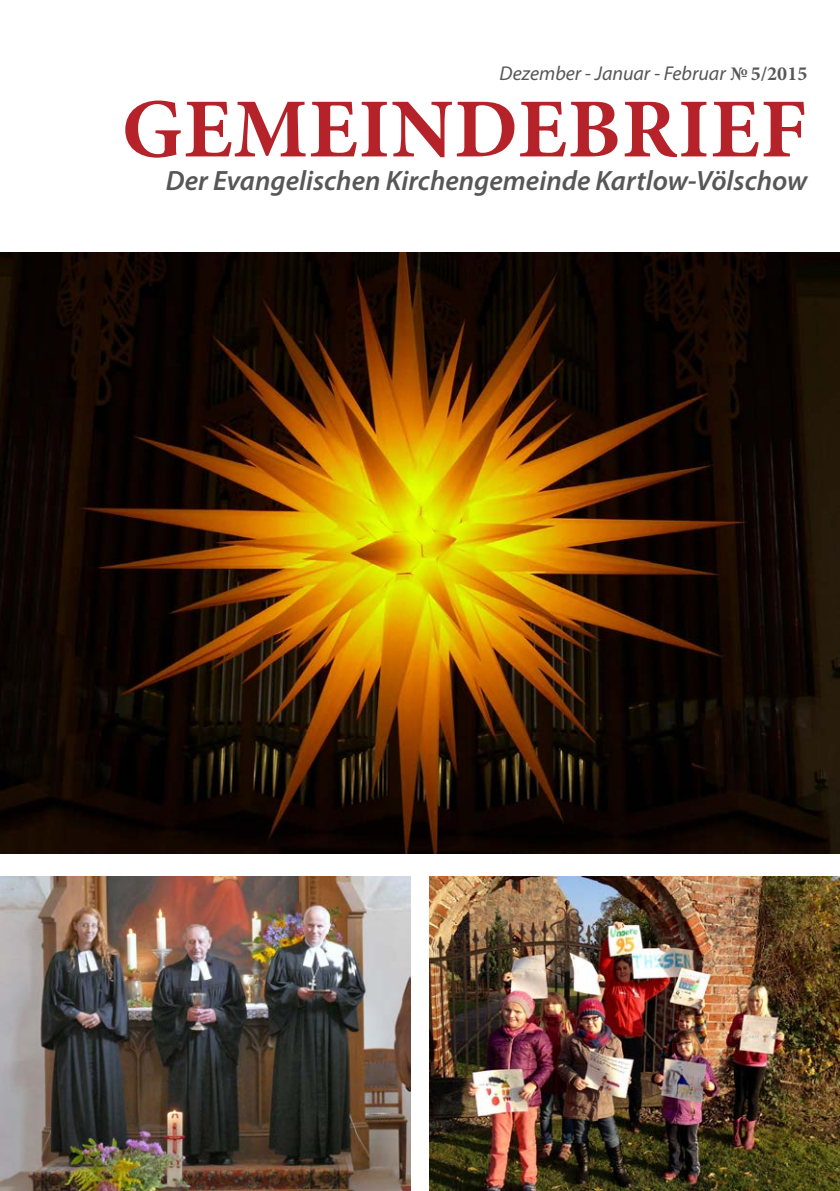
<style>
.page{position:relative;width:840px;height:1191px;background:#fff}
.page>*{position:absolute;margin:0;border:0;box-sizing:border-box;transform-origin:0 0}
.t1{font:700 84px "Minion Pro";letter-spacing:.01em;color:#b6222a}
.t2{font:italic 600 28px "Myriad Pro";color:#575758}
.t3{font:italic 20px "Myriad Pro";color:#575758}
.s1{font-family:"Minion Pro";font-weight:700;font-style:normal}
</style>
<div class="page">
<img style="left:0;top:252px;width:839px;height:602px">
<img style="left:0;top:876px;width:410px;height:315px">
<img style="left:429px;top:876px;width:410px;height:315px">
<p class="t3" style="left:499px;top:61px;width:309px">Dezember - Januar - Februar <span class="s1">№5/2015</span></p>
<p class="t1" style="left:121px;top:70px;width:686px">GEMEINDEBRIEF</p>
<p class="t2" style="left:166px;top:163px;width:642px">Der Evangelischen Kirchengemeinde Kartlow-Völschow</p>
</div>
